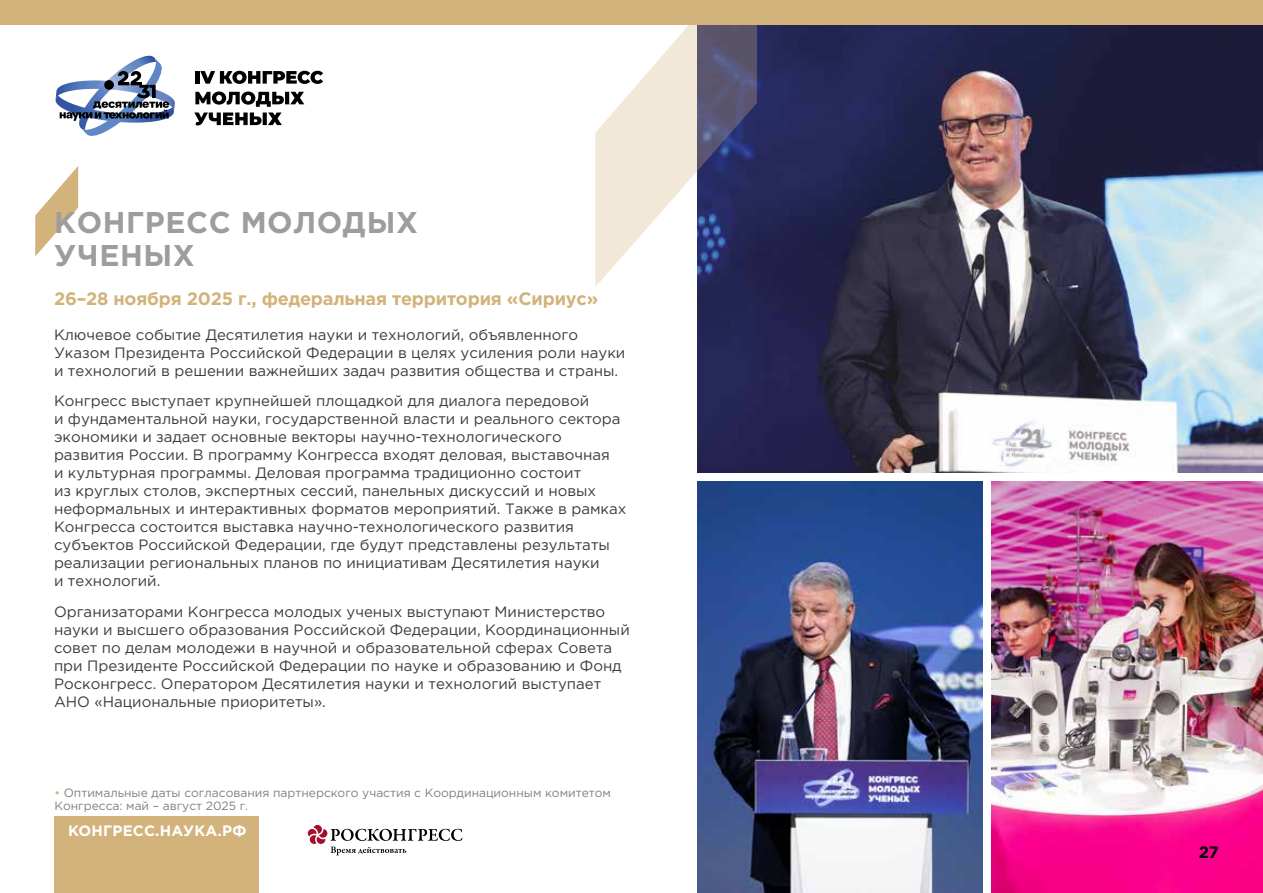
<style>
.page{position:relative;width:1263px;height:893px;background:#fff}
.page>*{position:absolute;margin:0;border:0;box-sizing:border-box;transform-origin:0 0}
.t1{font:700 30px/33px "Gotham Pro";letter-spacing:.02em;color:#9d9d9c}
.t2{font:700 18px "Gotham Pro";letter-spacing:-.01em;color:#d3b37c}
.t3{font:700 16.5px "Gotham Pro";color:#000}
.t4{font:15px/18px "Gotham Pro";color:#3c3c3b}
.t5{font:700 15px "Gotham Pro";letter-spacing:.02em;color:#fff}
.t6{font:12px/13.5px "Gotham Pro";color:#818080}
.s1{color:#d3b37c}
</style>
<div class="page">
<div style="left:54px;top:816px;width:205px;height:77px;background:#d3b37c"></div>
<img style="left:697px;top:25px;width:566px;height:447px">
<img style="left:697px;top:481px;width:285px;height:412px">
<img style="left:991px;top:481px;width:272px;height:412px">
<svg style="left:35px;top:166px;width:43px;height:90px"></svg>
<svg style="left:194px;top:91px;width:110px;height:34px"></svg>
<div style="left:195px;top:71px;width:5px;height:13px;background:#000"></div>
<svg style="left:200px;top:71px;width:123px;height:13px"></svg>
<svg style="left:55px;top:56px;width:120px;height:80px"></svg>
<svg style="left:595px;top:25px;width:162px;height:262px"></svg>
<svg style="left:308px;top:825px;width:154px;height:30px"></svg>
<div style="left:0;top:0;width:1263px;height:25px;background:#d3b37c"></div>
<h1 class="t1" style="left:54px;top:205px;width:365px">КОНГРЕСС МОЛОДЫХ<br>УЧЕНЫХ</h1>
<p class="t2" style="left:54px;top:288px;width:546px">26–28 ноября 2025 г., федеральная территория «Сириус»</p>
<p class="t4" style="left:54px;top:325px;width:573px">Ключевое событие Десятилетия науки и технологий, объявленного<br>Указом Президента Российской Федерации в целях усиления роли науки и технологий в решении важнейших задач развития общества и страны.</p>
<p class="t4" style="left:54px;top:392px;width:574px">Конгресс выступает крупнейшей площадкой для диалога передовой<br>и фундаментальной науки, государственной власти и реального сектора экономики и задает основные векторы научно-технологического развития России. В программу Конгресса входят деловая, выставочная<br>и культурная программы. Деловая программа традиционно состоит<br>из круглых столов, экспертных сессий, панельных дискуссий и новых неформальных и интерактивных форматов мероприятий. Также в рамках Конгресса состоится выставка научно-технологического развития субъектов Российской Федерации, где будут представлены результаты реализации региональных планов по инициативам Десятилетия науки<br>и технологий.</p>
<p class="t4" style="left:54px;top:603px;width:577px">Организаторами Конгресса молодых ученых выступают Министерство науки и высшего образования Российской Федерации, Координационный совет по делам молодежи в научной и образовательной сферах Совета при Президенте Российской Федерации по науке и образованию и Фонд Росконгресс. Оператором Десятилетия науки и технологий выступает АНО «Национальные приоритеты».</p>
<p class="t6" style="left:54px;top:785px;width:558px"><span class="s1">•</span> Оптимальные даты согласования партнерского участия с Координационным комитетом<br>Конгресса: май – август 2025 г.</p>
<p class="t5" style="left:68px;top:822px;width:180px">КОНГРЕСС.НАУКА.РФ</p>
<p class="t3" style="left:1199px;top:843px;width:22px">27</p>
</div>
